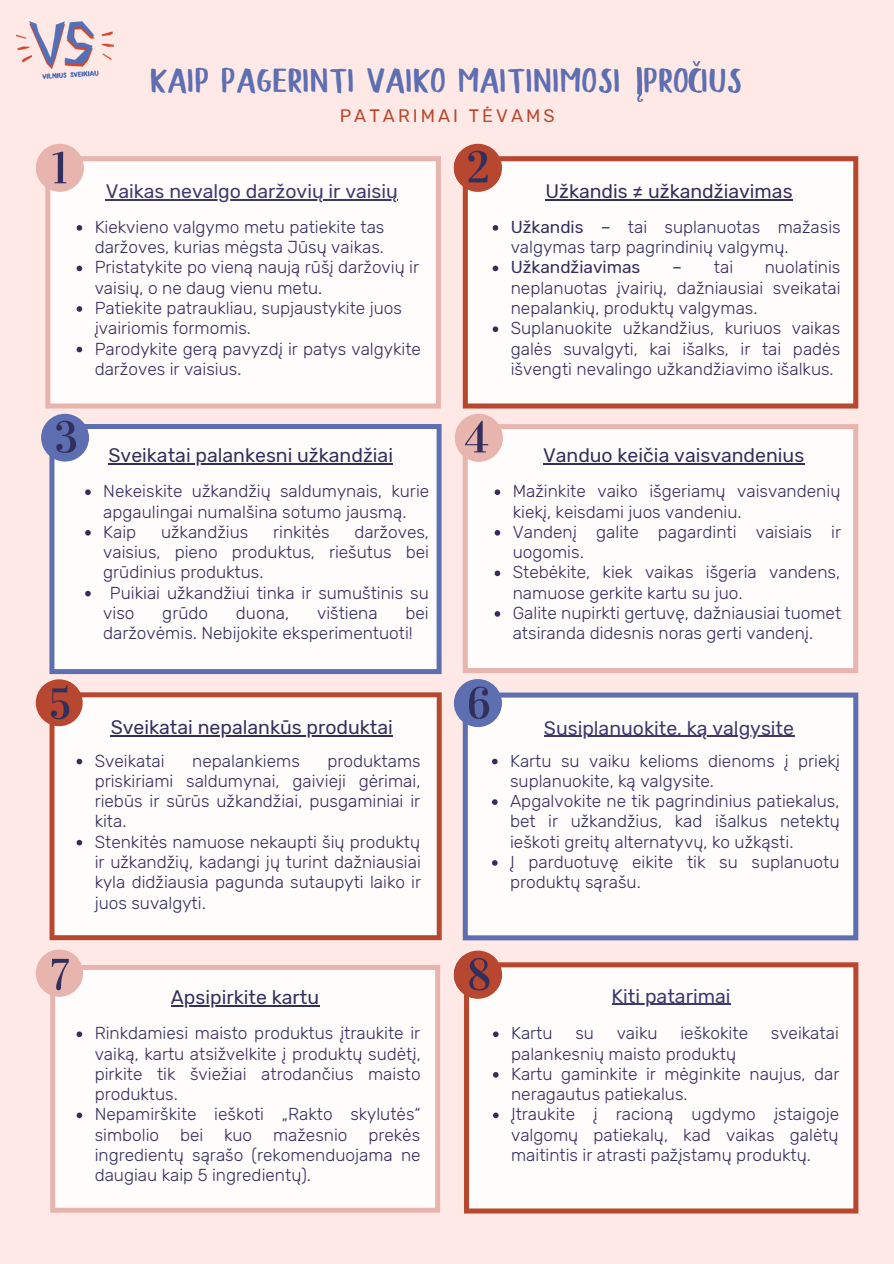
<style>
.page{position:relative;width:894px;height:1264px;background:#fff}
.page>*{position:absolute;margin:0;border:0;box-sizing:border-box;transform-origin:0 0}
.t1{font:35.4px "Blodders";color:#5d6eb1}
.t2{font:19.5px "Rubik";color:#322f5d}
.t3{font:19.5px "Rubik";color:#3c396d}
.t4{font:18px "Rubik";letter-spacing:.17em;color:#b7472e}
.t5{font:300 17.25px/20.2px "Rubik";color:#322f5d}
.t6{font:17.25px "Rubik";color:#322f5d}
.s1{font-weight:400}
</style>
<div class="page">
<div style="left:0;top:0;width:893px;height:1263px;background:#ffe9e6"></div>
<svg style="left:45px;top:156px;width:396px;height:252px;background:#fcf6f6"></svg>
<div style="left:462px;top:692px;width:396px;height:248px;background:#fffcfc"></div>
<div style="left:49px;top:424px;width:392px;height:250px;background:#fffcfc"></div>
<svg style="left:462px;top:156px;width:396px;height:252px;background:#faf1ef"></svg>
<div style="left:50px;top:692px;width:391px;height:248px;background:#fffcfc"></div>
<svg style="left:462px;top:424px;width:396px;height:249px;background:#fcf6f6"></svg>
<svg style="left:36px;top:144px;width:48px;height:48px;background:#ddb5b4"></svg>
<svg style="left:454px;top:144px;width:48px;height:48px;background:#b76559"></svg>
<svg style="left:41px;top:414px;width:48px;height:47px;background:#777fb3"></svg>
<svg style="left:454px;top:414px;width:48px;height:48px;background:#dbb3b3"></svg>
<div style="left:50px;top:965px;width:390px;height:247px;background:#fffcfc"></div>
<svg style="left:36px;top:679px;width:47px;height:47px;background:#b9685b"></svg>
<div style="left:464px;top:962px;width:394px;height:251px;background:#fffcfc"></div>
<svg style="left:454px;top:679px;width:48px;height:48px;background:#787fb2"></svg>
<svg style="left:36px;top:949px;width:47px;height:47px"></svg>
<svg style="left:454px;top:950px;width:48px;height:48px;background:#b46559"></svg>
<img style="left:17px;top:22px;width:97px;height:56px">
<img style="left:688px;top:61px;width:14px;height:32px">
<img style="left:636px;top:67px;width:6px;height:35px">
<hr style="left:106px;top:199px;width:292px;height:1px;background:#3c396d">
<svg style="left:77px;top:225px;width:5px;height:6px"></svg>
<svg style="left:77px;top:265px;width:5px;height:6px"></svg>
<svg style="left:77px;top:306px;width:5px;height:6px"></svg>
<svg style="left:77px;top:347px;width:5px;height:5px"></svg>
<hr style="left:545px;top:199px;width:247px;height:1px;background:#322f5d">
<hr style="left:543px;top:735px;width:250px;height:1px;background:#3c396d">
<svg style="left:492px;top:758px;width:5px;height:6px"></svg>
<svg style="left:492px;top:799px;width:5px;height:6px"></svg>
<svg style="left:492px;top:860px;width:5px;height:5px"></svg>
<svg style="left:492px;top:225px;width:6px;height:6px"></svg>
<svg style="left:492px;top:265px;width:6px;height:6px"></svg>
<svg style="left:492px;top:326px;width:6px;height:6px"></svg>
<hr style="left:543px;top:463px;width:261px;height:1px;background:#322f5d">
<hr style="left:111px;top:735px;width:282px;height:1px;background:#322f5d">
<hr style="left:611px;top:1003px;width:119px;height:1px;background:#3c396d">
<hr style="left:108px;top:463px;width:285px;height:1px;background:#322f5d">
<svg style="left:85px;top:489px;width:6px;height:6px"></svg>
<svg style="left:85px;top:530px;width:6px;height:5px"></svg>
<svg style="left:85px;top:591px;width:6px;height:5px"></svg>
<svg style="left:77px;top:758px;width:5px;height:6px"></svg>
<svg style="left:77px;top:839px;width:5px;height:6px"></svg>
<hr style="left:171px;top:1005px;width:148px;height:1px;background:#322f5d">
<svg style="left:77px;top:1031px;width:5px;height:6px"></svg>
<svg style="left:77px;top:1112px;width:5px;height:6px"></svg>
<svg style="left:494px;top:489px;width:6px;height:6px"></svg>
<svg style="left:494px;top:530px;width:6px;height:5px"></svg>
<svg style="left:494px;top:570px;width:6px;height:6px"></svg>
<svg style="left:494px;top:611px;width:6px;height:5px"></svg>
<svg style="left:493px;top:1031px;width:5px;height:6px"></svg>
<svg style="left:493px;top:1072px;width:5px;height:5px"></svg>
<svg style="left:493px;top:1112px;width:5px;height:6px"></svg>
<p class="t1" style="left:151px;top:66px;width:593px">KAIP PAGERINTI VAIKO MAITINIMOSI PRO IUS</p>
<p class="t4" style="left:339px;top:105px;width:216px">PATARIMAI TĖVAMS</p>
<p class="t3" style="left:106px;top:180px;width:294px">Vaikas nevalgo daržovių ir vaisių</p>
<p class="t5" style="left:95px;top:217px;width:291px">Kiekvieno valgymo metu patiekite tas daržoves, kurias mėgsta Jūsų vaikas.</p>
<p class="t5" style="left:95px;top:257px;width:326px">Pristatykite po vieną naują rūšį daržovių ir vaisių, o ne daug vienu metu.</p>
<p class="t5" style="left:95px;top:298px;width:309px">Patiekite patraukliau, supjaustykite juos įvairiomis formomis.</p>
<p class="t5" style="left:95px;top:338px;width:327px">Parodykite gerą pavyzdį ir patys valgykite daržoves ir vaisius.</p>
<p class="t2" style="left:108px;top:444px;width:286px">Sveikatai palankesni užkandžiai</p>
<p class="t5" style="left:103px;top:481px;width:327px">Nekeiskite užkandžių saldumynais, kurie apgaulingai numalšina sotumo jausmą.</p>
<p class="t5" style="left:103px;top:522px;width:35px">Kaip</p>
<p class="t5" style="left:161px;top:522px;width:89px">užkandžius</p>
<p class="t5" style="left:273px;top:522px;width:58px">rinkitės</p>
<p class="t5" style="left:103px;top:522px;width:327px;text-align:justify;text-indent:251px">daržoves, vaisius, pieno produktus, riešutus bei grūdinius produktus.</p>
<p class="t5" style="left:103px;top:582px;width:327px;text-indent:7px">Puikiai užkandžiui tinka ir sumuštinis su viso</p>
<p class="t5" style="left:162px;top:603px;width:47px">grūdo</p>
<p class="t5" style="left:236px;top:603px;width:55px">duona,</p>
<p class="t5" style="left:317px;top:603px;width:62px">vištiena</p>
<p class="t5" style="left:103px;top:603px;width:327px;text-indent:302px">bei daržovėmis. Nebijokite eksperimentuoti!</p>
<p class="t2" style="left:111px;top:715px;width:284px">Sveikatai nepalankūs produktai</p>
<p class="t5" style="left:95px;top:750px;width:327px;text-align:justify;text-indent:233px">produktams priskiriami saldumynai, gaivieji gėrimai, riebūs ir sūrūs užkandžiai, pusgaminiai ir kita.</p>
<p class="t5" style="left:95px;top:831px;width:328px;text-align:justify">Stenkitės namuose nekaupti šių produktų ir užkandžių, kadangi jų turint dažniausiai kyla didžiausia pagunda sutaupyti laiko ir juos suvalgyti.</p>
<p class="t5" style="left:95px;top:750px;width:71px">Sveikatai</p>
<p class="t5" style="left:192px;top:750px;width:109px">nepalankiems</p>
<p class="t2" style="left:171px;top:985px;width:150px">Apsipirkite kartu</p>
<p class="t5" style="left:95px;top:1023px;width:327px;text-align:justify">Rinkdamiesi maisto produktus įtraukite ir vaiką, kartu atsižvelkite į produktų sudėtį, pirkite tik šviežiai atrodančius maisto produktus.</p>
<p class="t5" style="left:95px;top:1104px;width:327px;text-align:justify">Nepamirškite ieškoti „Rakto skylutės“ simbolio bei kuo mažesnio prekės ingredientų sąrašo (rekomenduojama ne daugiau kaip 5 ingredientų).</p>
<p class="t2" style="left:545px;top:180px;width:248px">Užkandis ≠ užkandžiavimas</p>
<p class="t5" style="left:510px;top:217px;width:331px"><span class="s1">Užkandis –</span> tai suplanuotas mažasis valgymas tarp pagrindinių valgymų.</p>
<p class="t6" style="left:510px;top:257px;width:131px">Užkandžiavimas</p>
<p class="t5" style="left:672px;top:257px;width:63px"><span class="s1">–</span> tai</p>
<p class="t5" style="left:510px;top:257px;width:331px;text-align:justify;text-indent:254px">nuolatinis neplanuotas įvairių, dažniausiai sveikatai nepalankių, produktų valgymas.</p>
<p class="t5" style="left:510px;top:318px;width:331px;text-align:justify">Suplanuokite užkandžius, kuriuos vaikas galės suvalgyti, kai išalks, ir tai padės išvengti nevalingo užkandžiavimo išalkus.</p>
<p class="t2" style="left:543px;top:443px;width:263px">Vanduo keičia vaisvandenius</p>
<p class="t5" style="left:512px;top:481px;width:329px">Mažinkite vaiko išgeriamų vaisvandenių kiekį, keisdami juos vandeniu.</p>
<p class="t5" style="left:512px;top:522px;width:330px">Vandenį galite pagardinti vaisiais ir uogomis.</p>
<p class="t5" style="left:512px;top:562px;width:329px">Stebėkite, kiek vaikas išgeria vandens, namuose gerkite kartu su juo.</p>
<p class="t5" style="left:512px;top:603px;width:330px">Galite nupirkti gertuvę, dažniausiai tuomet atsiranda didesnis noras gerti vandenį.</p>
<p class="t3" style="left:543px;top:716px;width:252px">Susiplanuokite, ką valgysite</p>
<p class="t5" style="left:510px;top:750px;width:331px">Kartu su vaiku kelioms dienoms į priekį suplanuokite, ką valgysite.</p>
<p class="t5" style="left:510px;top:791px;width:331px;text-align:justify">Apgalvokite ne tik pagrindinius patiekalus, bet ir užkandžius, kad išalkus netektų ieškoti greitų alternatyvų, ko užkąsti.</p>
<p class="t5" style="left:510px;top:852px;width:331px">Į parduotuvę eikite tik su suplanuotu produktų sąrašu.</p>
<p class="t3" style="left:611px;top:984px;width:120px">Kiti patarimai</p>
<p class="t5" style="left:511px;top:1023px;width:43px">Kartu</p>
<p class="t5" style="left:575px;top:1023px;width:20px">su</p>
<p class="t5" style="left:616px;top:1023px;width:42px">vaiku</p>
<p class="t5" style="left:680px;top:1023px;width:69px">ieškokite</p>
<p class="t5" style="left:770px;top:1023px;width:69px">sveikatai</p>
<p class="t5" style="left:511px;top:1043px;width:226px">palankesnių maisto produktų</p>
<p class="t5" style="left:511px;top:1063px;width:330px">Kartu gaminkite ir mėginkite naujus, dar neragautus patiekalus.</p>
<p class="t5" style="left:511px;top:1104px;width:329px;text-align:justify">Įtraukite į racioną ugdymo įstaigoje valgomų patiekalų, kad vaikas galėtų maitintis ir atrasti pažįstamų produktų.</p>
</div>
